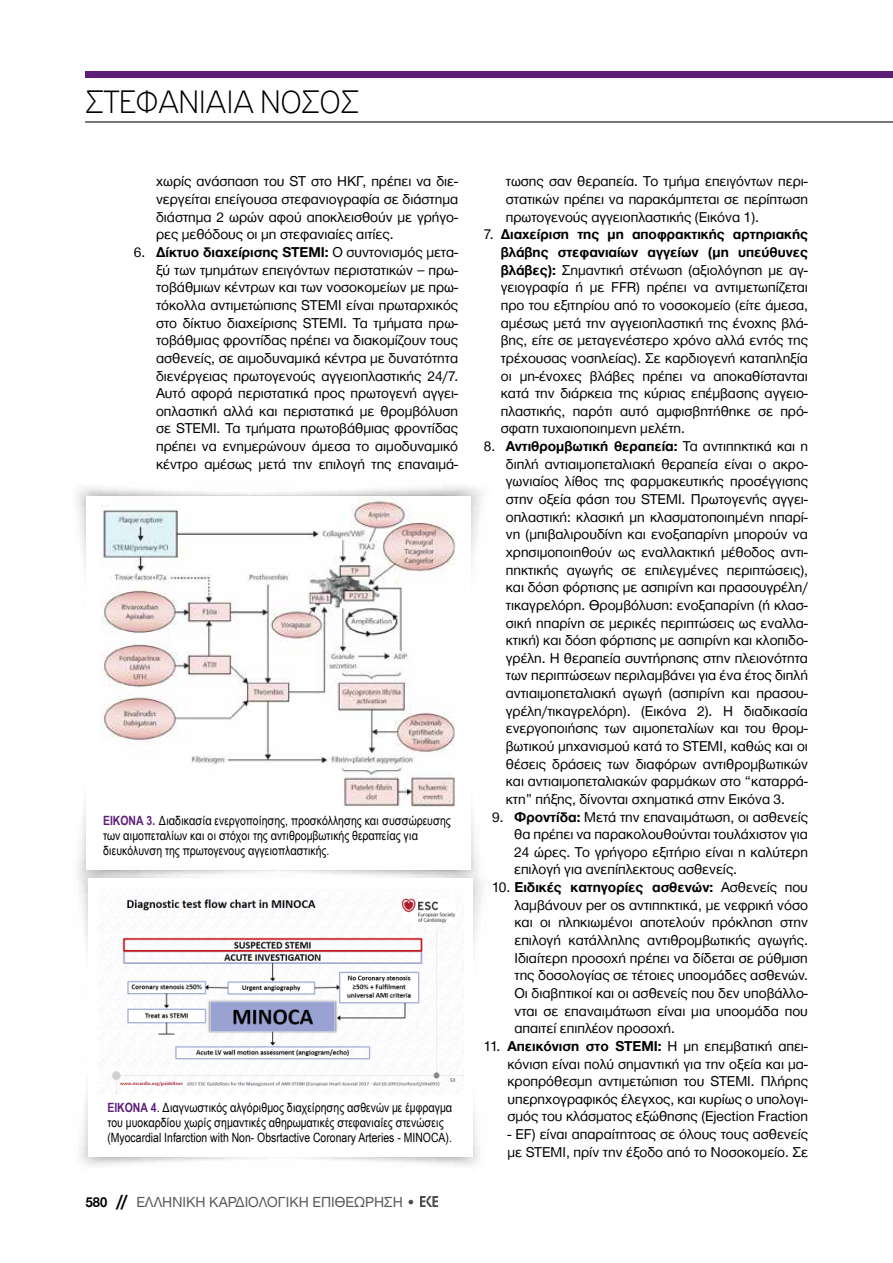
<style>
.page{position:relative;width:893px;height:1263px;background:#fff}
.page>*{position:absolute;margin:0;border:0;box-sizing:border-box;transform-origin:0 0}
.t1{font:100 34.5px "PF Highway Gothic";letter-spacing:-.01em;color:#000}
.t2{font:15px "Helvetica Neue Greek";color:#58595b}
.t3{font:14.7px/17.7px "Helvetica Neue Greek";color:#000;text-align:justify}
.t4{font:12.75px/15.3px "Arial Narrow";color:#000}
.s1{font-weight:700}
.s2{font-weight:700;color:#5d1e79}
.s3{font-weight:700;color:#000}
.s4{font-family:"Futura TGR";font-weight:700;font-size:16.5px;color:#000}
.s5{color:#4d4d4f}
</style>
<div class="page">
<svg style="left:420px;top:1196px;width:18px;height:11px"></svg>
<div style="left:85px;top:72px;width:808px;height:6px;background:#5d1e79"></div>
<hr style="left:85px;top:121px;width:808px;height:1px;background:#000">
<div style="left:87px;top:496px;width:384px;height:374px;background:#fff"></div>
<img style="left:101px;top:496px;width:354px;height:311px">
<div style="left:88px;top:878px;width:384px;height:279px;background:#fff"></div>
<img style="left:99px;top:896px;width:364px;height:199px">
<h1 class="t1" style="left:85px;top:85px;width:275px">ΣΤΕΦΑΝΙΑΊΑ ΝΌΣΟΣ</h1>
<p class="t3" style="left:156px;top:173px;width:304px">χωρίς ανάσπαση του ST στο ΗΚΓ, πρέπει να διε&shy;νεργείται επείγουσα στεφανιογραφία σε διάστημα διάστημα 2 ωρών αφού αποκλεισθούν με γρήγο&shy;ρες μεθόδους οι μη στεφανιαίες αιτίες.</p>
<p class="t3" style="left:156px;top:243px;width:304px;text-indent:-22px">6. <span class="s1">Δίκτυο διαχείρισης STEMI:</span> Ο συντονισμός μετα&shy;ξύ των τμημάτων επειγόντων περιστατικών – πρω&shy;τοβάθμιων κέντρων και των νοσοκομείων με πρω&shy;τόκολλα αντιμετώπισης STEMI είναι πρωταρχικός στο δίκτυο διαχείρισης STEMI. Τα τμήματα πρω&shy;τοβάθμιας φροντίδας πρέπει να διακομίζουν τους ασθενείς, σε αιμοδυναμικά κέντρα με δυνατότητα διενέργειας πρωτογενούς αγγειοπλαστικής 24/7.<br>Αυτό αφορά περιστατικά προς πρωτογενή αγγει&shy;οπλαστική αλλά και περιστατικά με θρομβόλυση σε STEMI. Τα τμήματα πρωτοβάθμιας φροντίδας πρέπει να ενημερώνουν άμεσα το αιμοδυναμικό κέντρο αμέσως μετά την επιλογή της επαναιμά-</p>
<p class="t4" style="left:103px;top:812px;width:349px"><span class="s2">ΕΙΚΌΝΑ 3.</span> Διαδικασία ενεργοποίησης, προσκόλλησης και συσσώρευσης των αιμοπεταλίων και οι στόχοι της αντιθρομβωτικής θεραπείας για διευκόλυνση της πρωτογενους αγγειοπλαστικής.</p>
<p class="t4" style="left:107px;top:1099px;width:346px"><span class="s2">ΕΙΚΌΝΑ 4</span>. Διαγνωστικός αλγόριθμος διαχείρησης ασθενών με έμφραγμα του μυοκαρδίου χωρίς σημαντικές αθηρωματικές στεφανιαίες στενώσεις (Myocardial Infarction with Non- Obsrtactive Coronary Arteries - MINOCA).</p>
<p class="t2" style="left:86px;top:1194px;width:331px"><span class="s3">580</span> <span class="s4">//</span> EΛΛΗΝΙΚΗ ΚΑΡΔΙΟΛΟΓΙΚΗ ΕΠΙΘΕΩΡΗΣΗ <span class="s5">•</span></p>
<p class="t3" style="left:506px;top:173px;width:304px">τωσης σαν θεραπεία. Το τμήμα επειγόντων περι&shy;στατικών πρέπει να παρακάμπτεται σε περίπτωση πρωτογενούς αγγειοπλαστικής (Εικόνα 1).</p>
<p class="t3" style="left:501px;top:226px;width:309px;text-indent:-17px">7. <span class="s1">Διαχείριση της μη αποφρακτικής αρτηριακής βλάβης στεφανιαίων αγγείων (μη υπεύθυνες βλάβες):</span> Σημαντική στένωση (αξιολόγηση με αγ&shy;γειογραφία ή με FFR) πρέπει να αντιμετωπίζεται προ του εξιτηρίου από το νοσοκομείο (είτε άμεσα, αμέσως μετά την αγγειοπλαστική της ένοχης βλά&shy;βης, είτε σε μεταγενέστερο χρόνο αλλά εντός της τρέχουσας νοσηλείας). Σε καρδιογενή καταπληξία οι μη-ένοχες βλάβες πρέπει να αποκαθίστανται κατά την διάρκεια της κύριας επέμβασης αγγειο&shy;πλαστικής, παρότι αυτό αμφισβητήθηκε σε πρό&shy;σφατη τυχαιοποιημενη μελέτη.</p>
<p class="t3" style="left:506px;top:437px;width:304px;text-indent:-22px">8. <span class="s1">Αντιθρομβωτική θεραπεία:</span> Τα αντιπηκτικά και η διπλή αντιαιμοπεταλιακή θεραπεία είναι ο ακρο&shy;γωνιαίος λίθος της φαρμακευτικής προσέγγισης στην οξεία φάση του STEMI. Πρωτογενής αγγει&shy;οπλαστική: κλασική μη κλασματοποιημένη ηπαρί&shy;νη (μπιβαλιρουδίνη και ενοξαπαρίνη μπορούν να χρησιμοποιηθούν ως εναλλακτική μέθοδος αντι&shy;πηκτικής αγωγής σε επιλεγμένες περιπτώσεις), και δόση φόρτισης με ασπιρίνη και πρασουγρέλη/ τικαγρελόρη. Θρομβόλυση: ενοξαπαρίνη (ή κλασ&shy;σική ηπαρίνη σε μερικές περιπτώσεις ως εναλλα&shy;κτική) και δόση φόρτισης με ασπιρίνη και κλοπιδο&shy;γρέλη. Η θεραπεία συντήρησης στην πλειονότητα των περιπτώσεων περιλαμβάνει για ένα έτος διπλή αντιαιμοπεταλιακή αγωγή (ασπιρίνη και πρασου&shy;γρέλη/τικαγρελόρη). (Εικόνα 2). Η διαδικασία ενεργοποιήσης των αιμοπεταλίων και του θρομ&shy;βωτικού μηχανισμού κατά το STEMI, καθώς και οι θέσεις δράσεις των διαφόρων αντιθρομβωτικών και αντιαιμοπεταλιακών φαρμάκων στο “καταρρά&shy;κτη” πήξης, δίνονται σχηματικά στην Εικόνα 3.</p>
<p class="t3" style="left:514px;top:808px;width:295px;text-indent:-22px">9. <span class="s1">Φροντίδα:</span> Μετά την επαναιμάτωση, οι ασθενείς θα πρέπει να παρακολουθούνται τουλάχιστον για 24 ώρες. Το γρήγορο εξιτήριο είναι η καλύτερη επιλογή για ανεπίπλεκτους ασθενείς.</p>
<p class="t3" style="left:514px;top:878px;width:295px;text-indent:-22px">10. <span class="s1">Ειδικές κατηγορίες ασθενών:</span> Ασθενείς που λαμβάνουν per os αντιπηκτικά, με νεφρική νόσο και οι ηληκιωμένοι αποτελούν πρόκληση στην επιλογή κατάλληλης αντιθρομβωτικής αγωγής.<br>Ιδιαίτερη προσοχή πρέπει να δίδεται σε ρύθμιση της δοσολογίας σε τέτοιες υποομάδες ασθενών.<br>Οι διαβητικοί και οι ασθενείς που δεν υποβάλλο&shy;νται σε επαναιμάτωση είναι μια υποομάδα που απαιτεί επιπλέον προσοχή.</p>
<p class="t3" style="left:507px;top:1037px;width:302px;text-indent:-24px">11. <span class="s1">Απεικόνιση στο STEMI:</span> Η μη επεμβατική απει&shy;κόνιση είναι πολύ σημαντική για την οξεία και μα&shy;κροπρόθεσμη αντιμετώπιση του STEMI. Πλήρης υπερηχογραφικός έλεγχος, και κυρίως ο υπολογι&shy;σμός του κλάσματος εξώθησης (Ejection Fraction</p>
<p class="t3" style="left:507px;top:1125px;width:302px">- EF) είναι απαραίτητοας σε όλους τους ασθενείς με STEMI, πρίν την έξοδο από το Νοσοκομείο. Σε</p>
</div>
